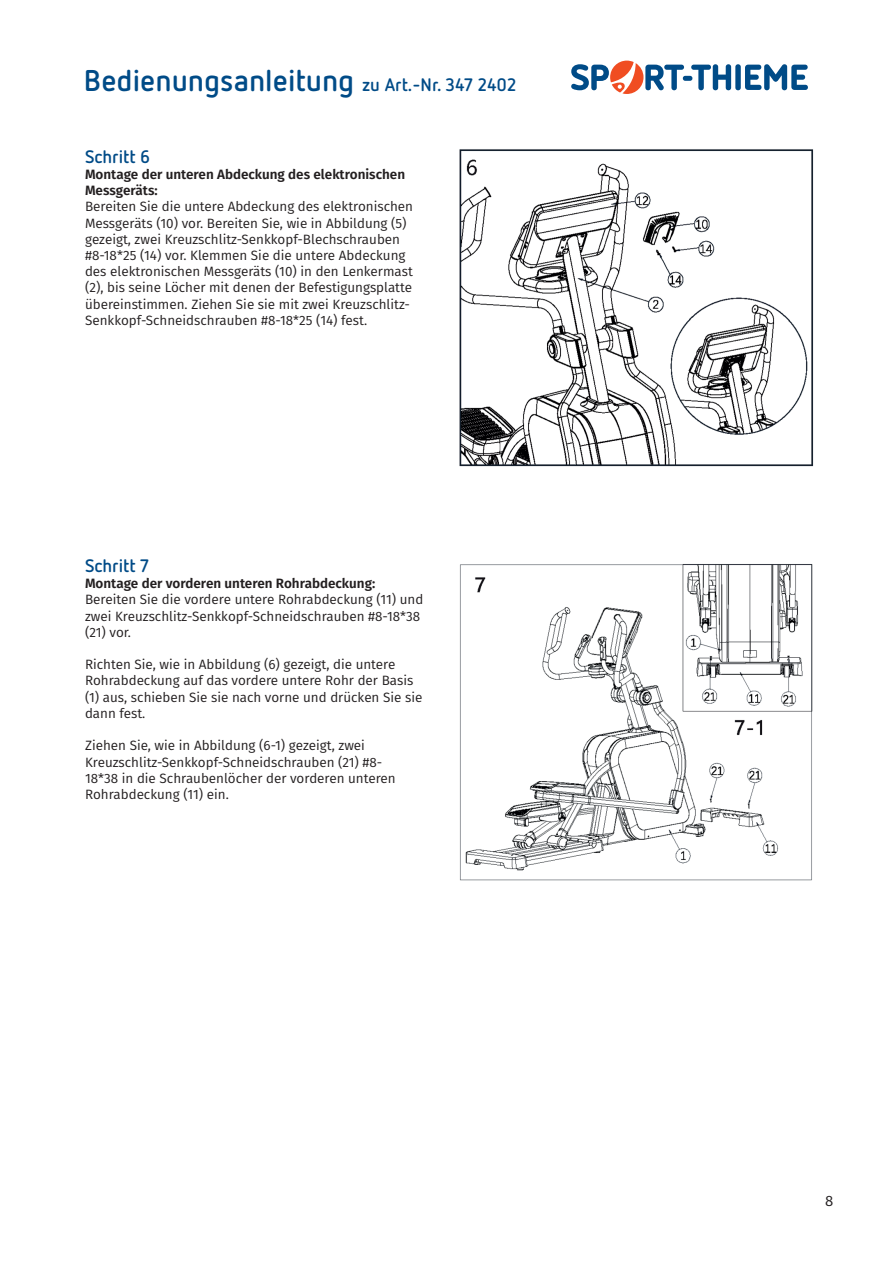
<style>
.page{position:relative;width:893px;height:1263px;background:#fff}
.page>*{position:absolute;margin:0;border:0;box-sizing:border-box;transform-origin:0 0}
.t1{font:700 30px "Netto Pro";color:#004b87}
.t2{font:700 18px "Netto Pro";color:#004b87}
.t3{font:15px "Fira Sans";color:#231f20}
.t4{font:13.5px/16.2px "Fira Sans";color:#231f20}
.t5{font:600 13.5px/16.2px "Fira Sans";color:#231f20}
.s1{font-size:18px}
</style>
<div class="page">
<svg style="left:571px;top:61px;width:237px;height:33px"></svg>
<img style="left:459px;top:149px;width:355px;height:318px">
<img style="left:460px;top:564px;width:353px;height:317px">
<h1 class="t1" style="left:84px;top:61px;width:434px">Bedienungsanleitung <span class="s1">zu Art.-Nr. 347 2402</span></h1>
<h2 class="t2" style="left:85px;top:144px;width:67px">Schritt 6</h2>
<p class="t5" style="left:85px;top:165px;width:322px">Montage der unteren Abdeckung des elektronischen<br>Messgeräts:</p>
<p class="t4" style="left:85px;top:198px;width:330px">Bereiten Sie die untere Abdeckung des elektronischen Messgeräts (10) vor. Bereiten Sie, wie in Abbildung (5) gezeigt, zwei Kreuzschlitz-Senkkopf-Blechschrauben #8-18*25 (14) vor. Klemmen Sie die untere Abdeckung des elektronischen Messgeräts (10) in den Lenkermast (2), bis seine Löcher mit denen der Befestigungsplatte übereinstimmen. Ziehen Sie sie mit zwei Kreuzschlitz-Senkkopf-Schneidschrauben #8-18*25 (14) fest.</p>
<h2 class="t2" style="left:85px;top:554px;width:66px">Schritt 7</h2>
<p class="t5" style="left:85px;top:575px;width:292px">Montage der vorderen unteren Rohrabdeckung:</p>
<p class="t4" style="left:85px;top:591px;width:340px">Bereiten Sie die vordere untere Rohrabdeckung (11) und zwei Kreuzschlitz-Senkkopf-Schneidschrauben #8-18*38 (21) vor.</p>
<p class="t4" style="left:85px;top:656px;width:339px">Richten Sie, wie in Abbildung (6) gezeigt, die untere Rohrabdeckung auf das vordere untere Rohr der Basis (1) aus, schieben Sie sie nach vorne und drücken Sie sie dann fest.</p>
<p class="t4" style="left:85px;top:737px;width:312px">Ziehen Sie, wie in Abbildung (6-1) gezeigt, zwei Kreuzschlitz-Senkkopf-Schneidschrauben (21) #8- 18*38 in die Schraubenlöcher der vorderen unteren Rohrabdeckung (11) ein.</p>
<p class="t3" style="left:825px;top:1190px;width:10px">8</p>
</div>
